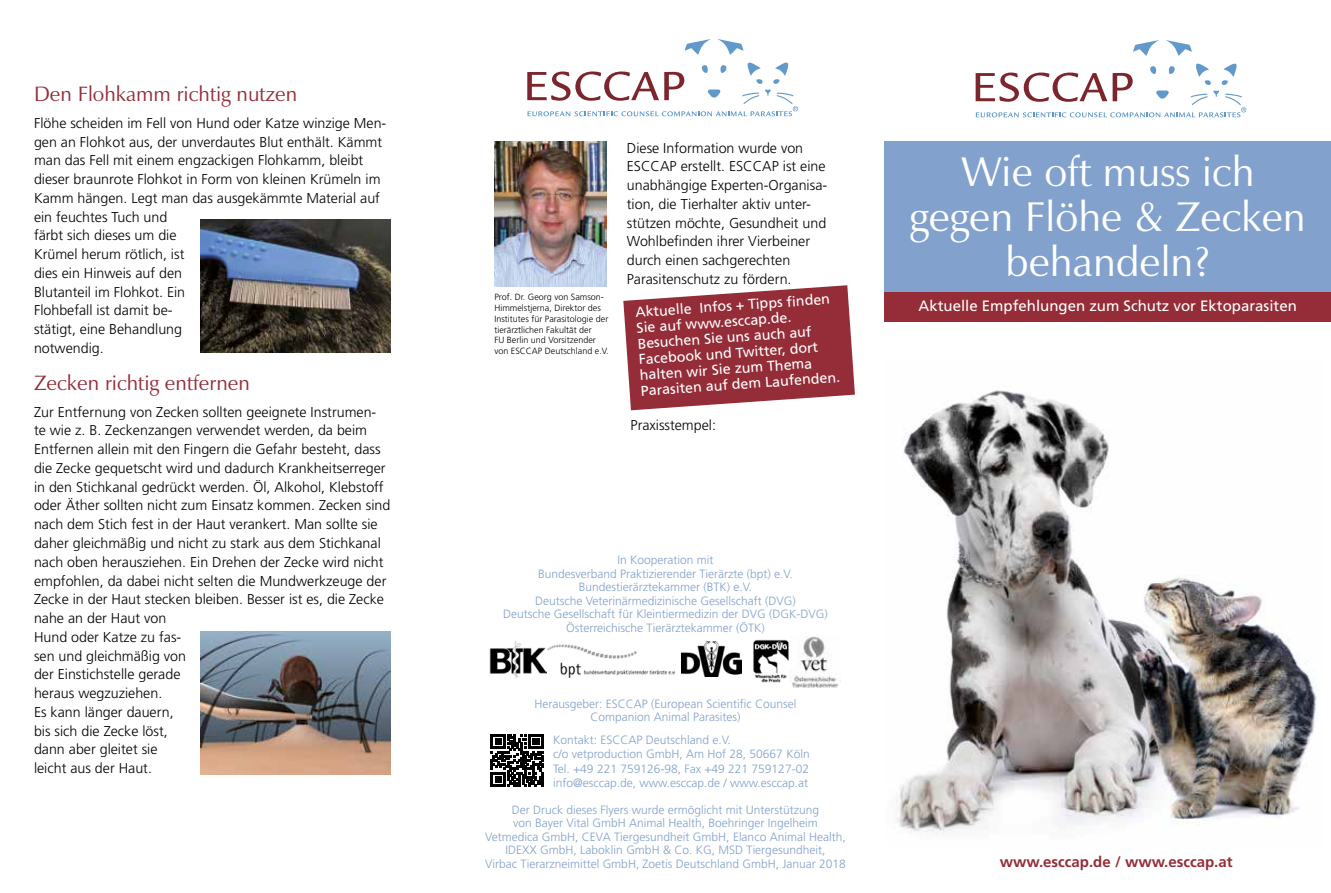
<style>
.page{position:relative;width:1331px;height:893px;background:#fff}
.page>*{position:absolute;margin:0;border:0;box-sizing:border-box;transform-origin:0 0}
.t1{font:42px/45px "Zapf Humanist 601 BT";color:#fff;text-align:center}
.t2{font:21px "Zapf Humanist 601 BT";color:#942d38}
.t3{font:15px "Frutiger";color:#fff}
.t4{font:700 15px "Frutiger";color:#942d38}
.t5{font:300 14.25px/18.8px "Frutiger";color:#000}
.t6{font:14.25px/15.8px "Frutiger";color:#fff}
.t7{font:300 12px/13.5px "Frutiger";color:#82a1cc;text-align:center}
.t8{font:300 9px/10.8px "Frutiger";color:#000}
</style>
<div class="page">
<svg style="left:718px;top:39px;width:25px;height:16px"></svg>
<svg style="left:685px;top:39px;width:26px;height:16px"></svg>
<svg style="left:527px;top:62px;width:271px;height:54px"></svg>
<svg style="left:1166px;top:40px;width:26px;height:16px"></svg>
<svg style="left:1133px;top:40px;width:26px;height:16px"></svg>
<svg style="left:976px;top:63px;width:270px;height:54px"></svg>
<img style="left:897px;top:390px;width:420px;height:444px">
<div style="left:884px;top:141px;width:447px;height:152px;background:#82a1cc"></div>
<div style="left:884px;top:292px;width:447px;height:30px;background:#942d38"></div>
<img style="left:200px;top:631px;width:190px;height:143px">
<img style="left:200px;top:219px;width:190px;height:134px">
<svg style="left:623px;top:285px;width:232px;height:125px;background:#a44c56"></svg>
<img style="left:494px;top:141px;width:113px;height:145px">
<img style="left:490px;top:642px;width:56px;height:36px">
<img style="left:548px;top:644px;width:126px;height:33px">
<img style="left:681px;top:642px;width:60px;height:35px">
<img style="left:753px;top:639px;width:36px;height:44px">
<img style="left:789px;top:635px;width:51px;height:53px">
<svg style="left:491px;top:734px;width:52px;height:53px"></svg>
<h2 class="t2" style="left:34px;top:81px;width:265px">Den Flohkamm richtig nutzen</h2>
<p class="t5" style="left:34px;top:113px;width:354px">Flöhe scheiden im Fell von Hund oder Katze winzige Men&shy;gen an Flohkot aus, der unverdautes Blut enthält. Kämmt man das Fell mit einem engzackigen Flohkamm, bleibt dieser braunrote Flohkot in Form von kleinen Krümeln im Kamm hängen. Legt man das ausgekämmte Material auf ein feuchtes Tuch und<br>färbt sich dieses um die<br>Krümel herum rötlich, ist<br>dies ein Hinweis auf den<br>Blutanteil im Flohkot. Ein<br>Flohbefall ist damit be-<br>stätigt, eine Behandlung<br>notwendig.</p>
<h2 class="t2" style="left:34px;top:370px;width:218px">Zecken richtig entfernen</h2>
<p class="t5" style="left:34px;top:402px;width:358px">Zur Entfernung von Zecken sollten geeignete Instrumen&shy;te wie z. B. Zeckenzangen verwendet werden, da beim Entfernen allein mit den Fingern die Gefahr besteht, dass die Zecke gequetscht wird und dadurch Krankheitserreger in den Stichkanal gedrückt werden. Öl, Alkohol, Klebstoff oder Äther sollten nicht zum Einsatz kommen. Zecken sind nach dem Stich fest in der Haut verankert. Man sollte sie daher gleichmäßig und nicht zu stark aus dem Stichkanal nach oben herausziehen. Ein Drehen der Zecke wird nicht empfohlen, da dabei nicht selten die Mundwerkzeuge der Zecke in der Haut stecken bleiben. Besser ist es, die Zecke nahe an der Haut von<br>Hund oder Katze zu fas-<br>sen und gleichmäßig von<br>der Einstichstelle gerade<br>heraus wegzuziehen.<br>Es kann länger dauern,<br>bis sich die Zecke löst,<br>dann aber gleitet sie<br>leicht aus der Haut.</p>
<p class="t8" style="left:494px;top:292px;width:116px">Prof. Dr. Georg von Samson-<br>Himmelstjerna, Direktor des<br>Institutes für Parasitologie der tierärztlichen Fakultät der<br>FU Berlin und Vorsitzender von ESCCAP Deutschland e.V.</p>
<p class="t5" style="left:627px;top:138px;width:202px">Diese Information wurde von<br>ESCCAP erstellt. ESCCAP ist eine unabhängige Experten-Organisa&shy;tion, die Tierhalter aktiv unter&shy;stützen möchte, Gesundheit und<br>Wohlbefinden ihrer Vierbeiner durch einen sachgerechten<br>Parasitenschutz zu fördern.</p>
<p class="t6" style="left:635px;top:304px;width:201px;rotate:-4deg">Aktuelle Infos + Tipps fi nden<br>Sie auf www.esccap.de.<br>Besuchen Sie uns auch auf<br>Facebook und Twitter, dort halten wir Sie zum Thema<br>Parasiten auf dem Laufenden.</p>
<p class="t5" style="left:630px;top:416px;width:87px">Praxisstempel:</p>
<p class="t7" style="left:503px;top:553px;width:326px">In Kooperation mit<br>Bundesverband Praktizierender Tierärzte (bpt) e.V.<br>Bundestierärztekammer (BTK) e.V.<br>Deutsche Veterinärmedizinische Gesellschaft (DVG)<br>Deutsche Gesellschaft für Kleintiermedizin der DVG (DGK-DVG)<br>Österreichische Tierärztekammer (ÖTK)</p>
<p class="t7" style="left:535px;top:697px;width:263px">Herausgeber: ESCCAP (European Scientific Counsel<br>Companion Animal Parasites)</p>
<p class="t7" style="left:553px;top:733px;width:258px;line-height:14.2px;text-align:left">Kontakt: ESCCAP Deutschland e.V.<br>c/o vetproduction GmbH, Am Hof 28, 50667 Köln Tel. +49 221 759126-98, Fax +49 221 759127-02 info@esccap.de, www.esccap.de / www.esccap.at</p>
<p class="t7" style="left:485px;top:803px;width:362px">Der Druck dieses Flyers wurde ermöglicht mit Unterstützung<br>von Bayer Vital GmbH Animal Health, Boehringer Ingelheim Vetmedica GmbH, CEVA Tiergesundheit GmbH, Elanco Animal Health, IDEXX GmbH, Laboklin GmbH &amp; Co. KG, MSD Tiergesundheit,<br>Virbac Tierarzneimittel GmbH, Zoetis Deutschland GmbH, Januar 2018</p>
<h1 class="t1" style="left:909px;top:149px;width:398px">Wie oft muss ich gegen Flöhe &amp; Zecken behandeln?</h1>
<p class="t3" style="left:918px;top:297px;width:380px">Aktuelle Empfehlungen zum Schutz vor Ektoparasiten</p>
<p class="t4" style="left:1000px;top:853px;width:234px">www.esccap.de / www.esccap.at</p>
</div>
